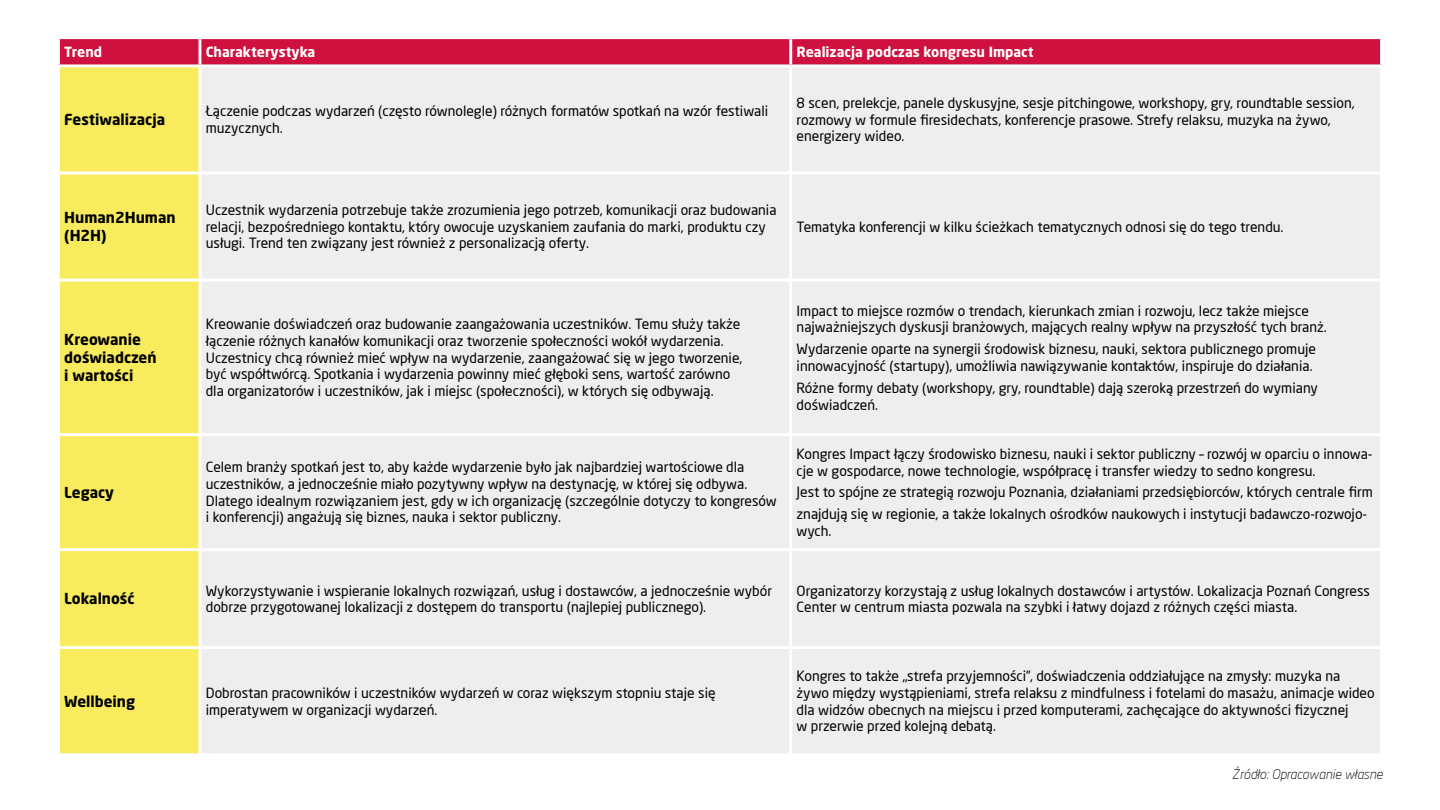
<style>
.page{position:relative;width:1440px;height:810px;background:#fff}
.page>*{position:absolute;margin:0;border:0;box-sizing:border-box;transform-origin:0 0}
.t1{font:700 15px/18px "Neo Sans Pro";color:#000}
.t2{font:13.88px/16.6px "Neo Sans Pro";color:#000}
.t3{font:700 13.88px "Neo Sans Pro";color:#fff}
.t4{font:italic 300 13.12px "Neo Sans Pro";color:#000}
</style>
<div class="page">
<div style="left:60px;top:39px;width:1320px;height:25px;background:#ce113f"></div>
<div style="left:60px;top:67px;width:139px;height:686px;background:#f8eb5d"></div>
<div style="left:202px;top:67px;width:1178px;height:686px;background:#efeeee"></div>
<hr style="left:199px;top:39px;width:2px;height:25px;background:#fff">
<hr style="left:789px;top:39px;width:3px;height:25px;background:#fff">
<hr style="left:789px;top:67px;width:3px;height:105px;background:#fff">
<hr style="left:57px;top:172px;width:143px;height:2px;background:#fff">
<hr style="left:200px;top:172px;width:591px;height:2px;background:#fff">
<hr style="left:791px;top:172px;width:592px;height:2px;background:#fff">
<hr style="left:789px;top:174px;width:3px;height:105px;background:#fff">
<hr style="left:57px;top:279px;width:143px;height:3px;background:#fff">
<hr style="left:200px;top:279px;width:591px;height:3px;background:#fff">
<hr style="left:791px;top:279px;width:592px;height:3px;background:#fff">
<hr style="left:789px;top:282px;width:3px;height:151px;background:#fff">
<hr style="left:57px;top:433px;width:143px;height:3px;background:#fff">
<hr style="left:200px;top:433px;width:591px;height:3px;background:#fff">
<hr style="left:791px;top:433px;width:592px;height:3px;background:#fff">
<hr style="left:789px;top:436px;width:3px;height:112px;background:#fff">
<hr style="left:57px;top:548px;width:143px;height:3px;background:#fff">
<hr style="left:200px;top:548px;width:591px;height:3px;background:#fff">
<hr style="left:791px;top:548px;width:592px;height:3px;background:#fff">
<hr style="left:789px;top:551px;width:3px;height:95px;background:#fff">
<hr style="left:57px;top:646px;width:143px;height:3px;background:#fff">
<hr style="left:200px;top:646px;width:591px;height:3px;background:#fff">
<hr style="left:791px;top:646px;width:592px;height:3px;background:#fff">
<hr style="left:789px;top:649px;width:3px;height:104px;background:#fff">
<p class="t3" style="left:64px;top:43px;width:39px">Trend</p>
<p class="t3" style="left:206px;top:43px;width:111px">Charakterystyka</p>
<p class="t3" style="left:797px;top:43px;width:239px">Realizacja podczas kongresu Impact</p>
<p class="t1" style="left:64px;top:110px;width:102px">Festiwalizacja</p>
<p class="t2" style="left:206px;top:103px;width:564px">Łączenie podczas wydarzeń (często równolegle) różnych formatów spotkań na wzór festiwali muzycznych.</p>
<p class="t2" style="left:797px;top:94px;width:560px">8 scen, prelekcje, panele dyskusyjne, sesje pitchingowe, workshopy, gry, roundtable session, rozmowy w formule firesidechats, konferencje prasowe. Strefy relaksu, muzyka na żywo, energizery wideo.</p>
<p class="t1" style="left:64px;top:208px;width:113px">Human2Human (H2H)</p>
<p class="t2" style="left:206px;top:202px;width:572px">Uczestnik wydarzenia potrzebuje także zrozumienia jego potrzeb, komunikacji oraz budowania relacji, bezpośredniego kontaktu, który owocuje uzyskaniem zaufania do marki, produktu czy usługi. Trend ten związany jest również z personalizacją oferty.</p>
<p class="t2" style="left:797px;top:218px;width:488px">Tematyka konferencji w kilku ścieżkach tematycznych odnosi się do tego trendu.</p>
<p class="t1" style="left:64px;top:330px;width:94px">Kreowanie doświadczeń i wartości</p>
<p class="t1" style="left:64px;top:483px;width:51px">Legacy</p>
<p class="t2" style="left:206px;top:316px;width:538px">Kreowanie doświadczeń oraz budowanie zaangażowania uczestników. Temu służy także łączenie różnych kanałów komunikacji oraz tworzenie społeczności wokół wydarzenia.<br>Uczestnicy chcą również mieć wpływ na wydarzenie, zaangażować się w jego tworzenie, być współtwórcą. Spotkania i wydarzenia powinny mieć głęboki sens, wartość zarówno dla organizatorów i uczestników, jak i miejsc (społeczności), w których się odbywają.</p>
<p class="t2" style="left:206px;top:459px;width:573px">Celem branży spotkań jest to, aby każde wydarzenie było jak najbardziej wartościowe dla uczestników, a jednocześnie miało pozytywny wpływ na destynację, w której się odbywa.<br>Dlatego idealnym rozwiązaniem jest, gdy w ich organizację (szczególnie dotyczy to kongresów i konferencji) angażują się biznes, nauka i sektor publiczny.</p>
<p class="t2" style="left:797px;top:302px;width:532px">Impact to miejsce rozmów o trendach, kierunkach zmian i rozwoju, lecz także miejsce najważniejszych dyskusji branżowych, mających realny wpływ na przyszłość tych branż.</p>
<p class="t2" style="left:797px;top:341px;width:521px">Wydarzenie oparte na synergii środowisk biznesu, nauki, sektora publicznego promuje innowacyjność (startupy), umożliwia nawiązywanie kontaktów, inspiruje do działania.</p>
<p class="t2" style="left:797px;top:379px;width:523px">Różne formy debaty (workshopy, gry, roundtable) dają szeroką przestrzeń do wymiany doświadczeń.</p>
<p class="t2" style="left:797px;top:445px;width:577px">Kongres Impact łączy środowisko biznesu, nauki i sektor publiczny – rozwój w oparciu o innowa&shy;cje w gospodarce, nowe technologie, współpracę i transfer wiedzy to sedno kongresu.</p>
<p class="t2" style="left:797px;top:481px;width:578px;line-height:21.9px">Jest to spójne ze strategią rozwoju Poznania, działaniami przedsiębiorców, których centrale firm znajdują się w regionie, a także lokalnych ośrodków naukowych i instytucji badawczo-rozwojo-</p>
<p class="t2" style="left:797px;top:522px;width:36px">wych.</p>
<p class="t1" style="left:64px;top:589px;width:72px">Lokalność</p>
<p class="t2" style="left:206px;top:582px;width:568px">Wykorzystywanie i wspieranie lokalnych rozwiązań, usług i dostawców, a jednocześnie wybór dobrze przygotowanej lokalizacji z dostępem do transportu (najlepiej publicznego).</p>
<p class="t2" style="left:797px;top:582px;width:575px">Organizatorzy korzystają z usług lokalnych dostawców i artystów. Lokalizacja Poznań Congress<br>Center w centrum miasta pozwala na szybki i łatwy dojazd z różnych części miasta.</p>
<p class="t1" style="left:64px;top:692px;width:72px">Wellbeing</p>
<p class="t2" style="left:206px;top:685px;width:511px">Dobrostan pracowników i uczestników wydarzeń w coraz większym stopniu staje się imperatywem w organizacji wydarzeń.</p>
<p class="t2" style="left:797px;top:668px;width:580px">Kongres to także „strefa przyjemności”, doświadczenia oddziałujące na zmysły: muzyka na żywo między wystąpieniami, strefa relaksu z mindfulness i fotelami do masażu, animacje wideo dla widzów obecnych na miejscu i przed komputerami, zachęcające do aktywności fizycznej<br>w przerwie przed kolejną debatą.</p>
<p class="t4" style="left:1232px;top:766px;width:153px">Źródło: Opracowanie własne</p>
</div>
